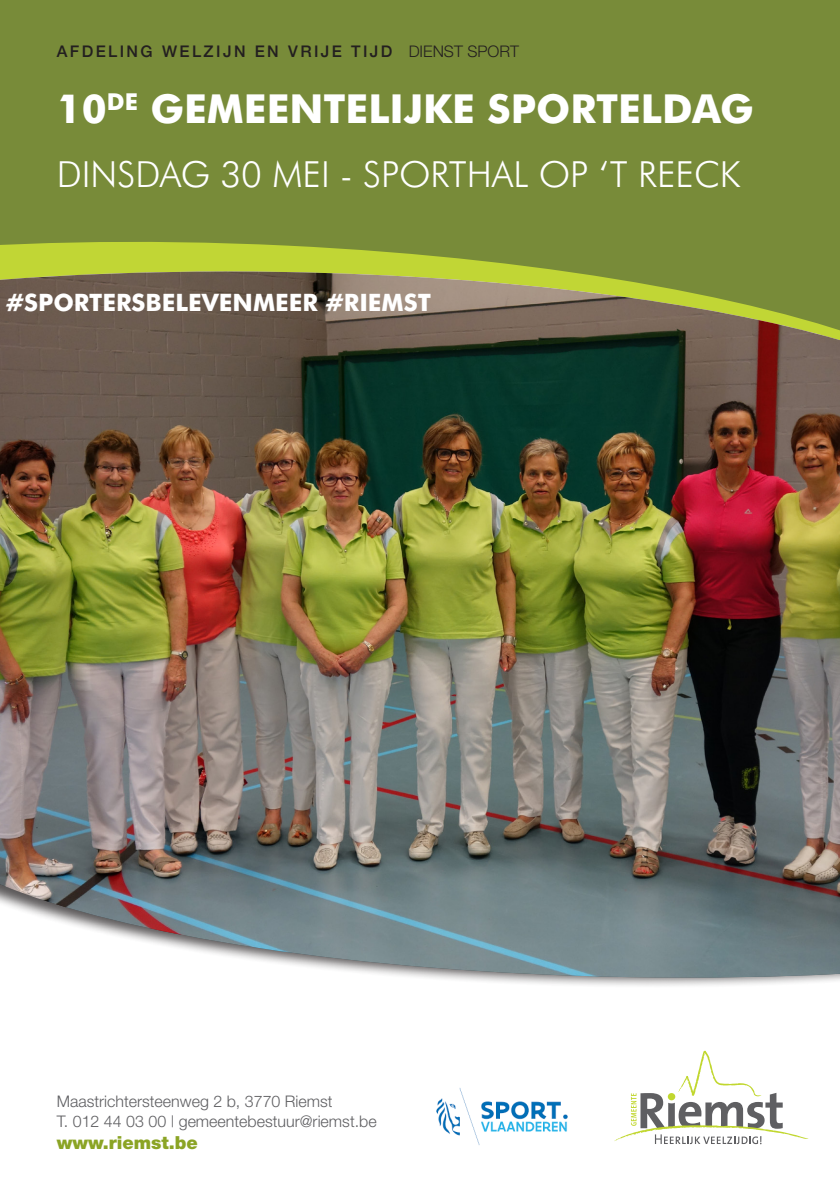
<style>
.page{position:relative;width:840px;height:1191px;background:#fff}
.page>*{position:absolute;margin:0;border:0;box-sizing:border-box;transform-origin:0 0}
.titel{font:700 40px "Futura BT";color:#fff}
.titel-2{font:300 36px "Futura BT";color:#fff}
.titel-3{font:700 24px "Futura BT";color:#fff}
.bodytekst{font:900 18px "Helvetica Neue";color:#8ba425}
.bodytekst-2{font:300 16px "Helvetica Neue";color:#5f5f62}
.bodytekst-3{font:500 16px "Helvetica Neue";letter-spacing:.15em;color:#231f20}
.s1{font-weight:300}
</style>
<div class="page">
<div style="left:0;top:0;width:839px;height:354px;background:#788b39"></div>
<svg style="left:0;top:242px;width:547px;height:27px;fill:#c1d635"></svg>
<img style="left:0;top:271px;width:839px;height:612px">
<svg style="left:0;top:883px;width:839px;height:262px"></svg>
<svg style="left:613px;top:1044px;width:195px;height:100px"></svg>
<svg style="left:445px;top:1054px;width:114px;height:8px"></svg>
<img style="left:426px;top:1062px;width:151px;height:83px">
<p class="bodytekst-3" style="left:57px;top:39px;width:463px">AFDELING WELZIJN EN VRIJE TIJD <span class="s1">DIENST SPORT</span></p>
<p class="titel" style="left:57px;top:85px;width:698px">10<sup>DE</sup> GEMEENTELIJKE SPORTELDAG</p>
<p class="titel-2" style="left:57px;top:152px;width:684px">DINSDAG 30 MEI - SPORTHAL OP ‘T REECK</p>
<p class="titel-3" style="left:6px;top:288px;width:426px">#SPORTERSBELEVENMEER #RIEMST</p>
<p class="bodytekst-2" style="left:57px;top:1091px;width:277px">Maastrichtersteenweg 2 b, 3770 Riemst</p>
<p class="bodytekst-2" style="left:57px;top:1111px;width:321px">T. 012 44 03 00 | gemeentebestuur@riemst.be</p>
<p class="bodytekst" style="left:57px;top:1131px;width:143px">www.riemst.be</p>
</div>
